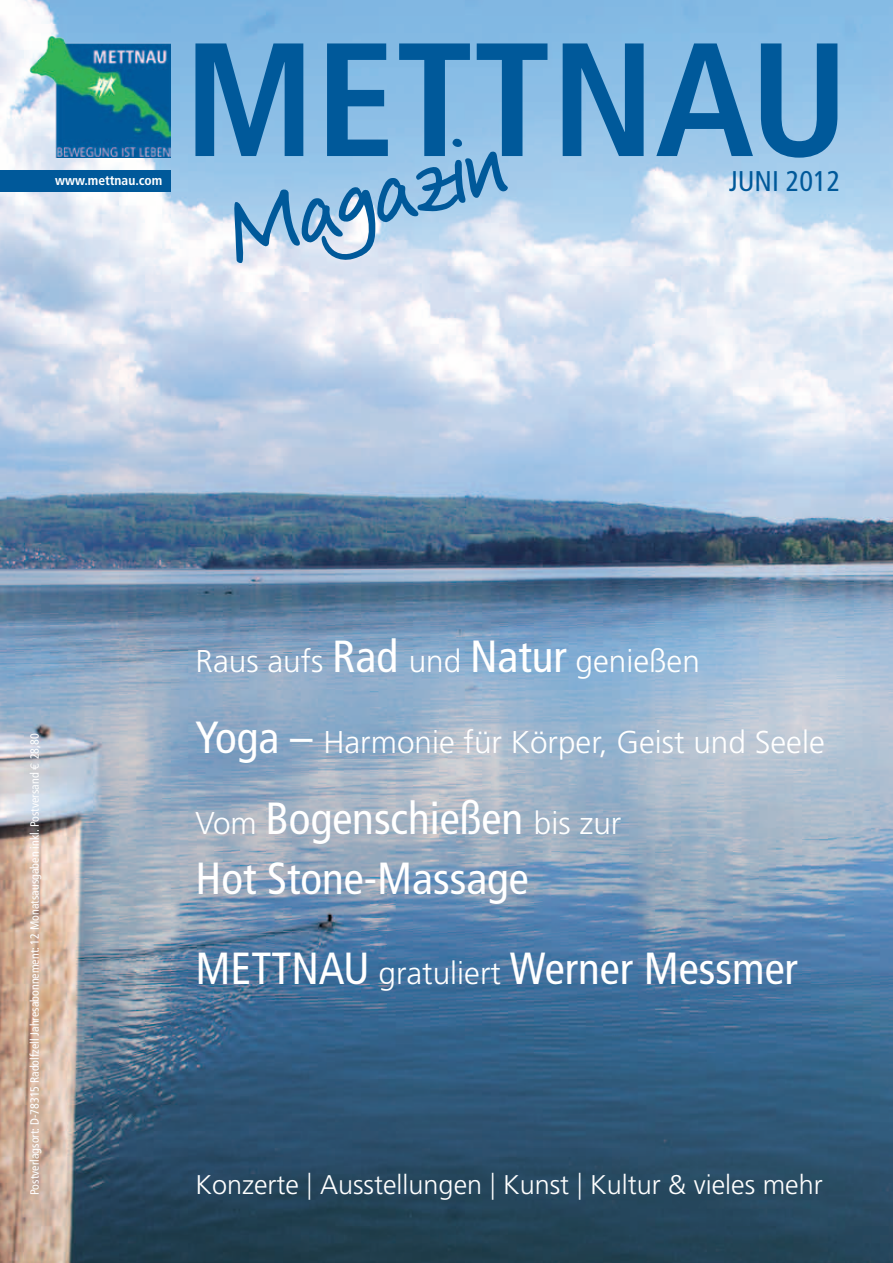
<style>
.page{position:relative;width:893px;height:1263px;background:#fff}
.page>*{position:absolute;margin:0;border:0;box-sizing:border-box;transform-origin:0 0}
.t1{font:700 condensed 161.25px "Frutiger";color:#00599a}
.t2{font:90px "Veneto Handwriting";color:#00599a}
.t3{font:condensed 45px/60px "Frutiger";color:#fff}
.t4{font:300 31.5px "Frutiger";color:#fff}
.t5{font:condensed 28.5px "Frutiger";color:#00599a}
.t6{font:300 27px "Frutiger";color:#fff}
.t7{font:700 condensed 13.5px "Frutiger";color:#fff}
.t8{font:condensed 12px "Frutiger";color:#fff}
.s1{font-family:"Euro Mono";font-stretch:normal}
.s2{font-weight:400;font-stretch:condensed;font-size:45px}
.s3{font-weight:300;font-stretch:normal;font-size:31.5px}
.s4{font-family:"Helvetica Neue LT Pro"}
</style>
<div class="page">
<img style="left:0;top:0;width:893px;height:1263px">
<div style="left:0;top:170px;width:170px;height:21px;background:#00599a"></div>
<img style="left:30px;top:36px;width:140px;height:121px">
<p class="t7" style="left:55px;top:173px;width:109px">www.mettnau.com</p>
<h1 class="t1" style="left:184px;top:4px;width:666px">METTNAU</h1>
<h3 class="t5" style="left:729px;top:165px;width:113px">Juni 2012</h3>
<h2 class="t2" style="left:216px;top:187px;width:284px;rotate:-15deg">Magazin</h2>
<p class="t8" style="left:28px;top:1195px;width:463px;rotate:-90deg">Postverlagsort: D-78315 Radolfzell Jahresabonnement: 12 Monatsausgaben inkl. Postversand <span class="s1">E</span> 28,80</p>
<h3 class="t4" style="left:196px;top:643px;width:506px">Raus aufs <span class="s2">Rad</span> und <span class="s2">Natur</span> genießen</h3>
<h3 class="t4" style="left:196px;top:724px;width:631px"><span class="s2">Yoga –</span> Harmonie für Körper, Geist und Seele</h3>
<h3 class="t3" style="left:196px;top:788px;width:427px"><span class="s3">Vom</span> Bogenschießen <span class="s3">bis zur<br></span>Hot Stone-Massage</h3>
<h3 class="t3" style="left:196px;top:938px;width:604px">Mettnau <span class="s3">gratuliert</span> Werner Messmer</h3>
<h3 class="t6" style="left:196px;top:1169px;width:629px">Konzerte <span class="s4">|</span> Ausstellungen <span class="s4">|</span> Kunst <span class="s4">|</span> Kultur &amp; vieles mehr</h3>
</div>
